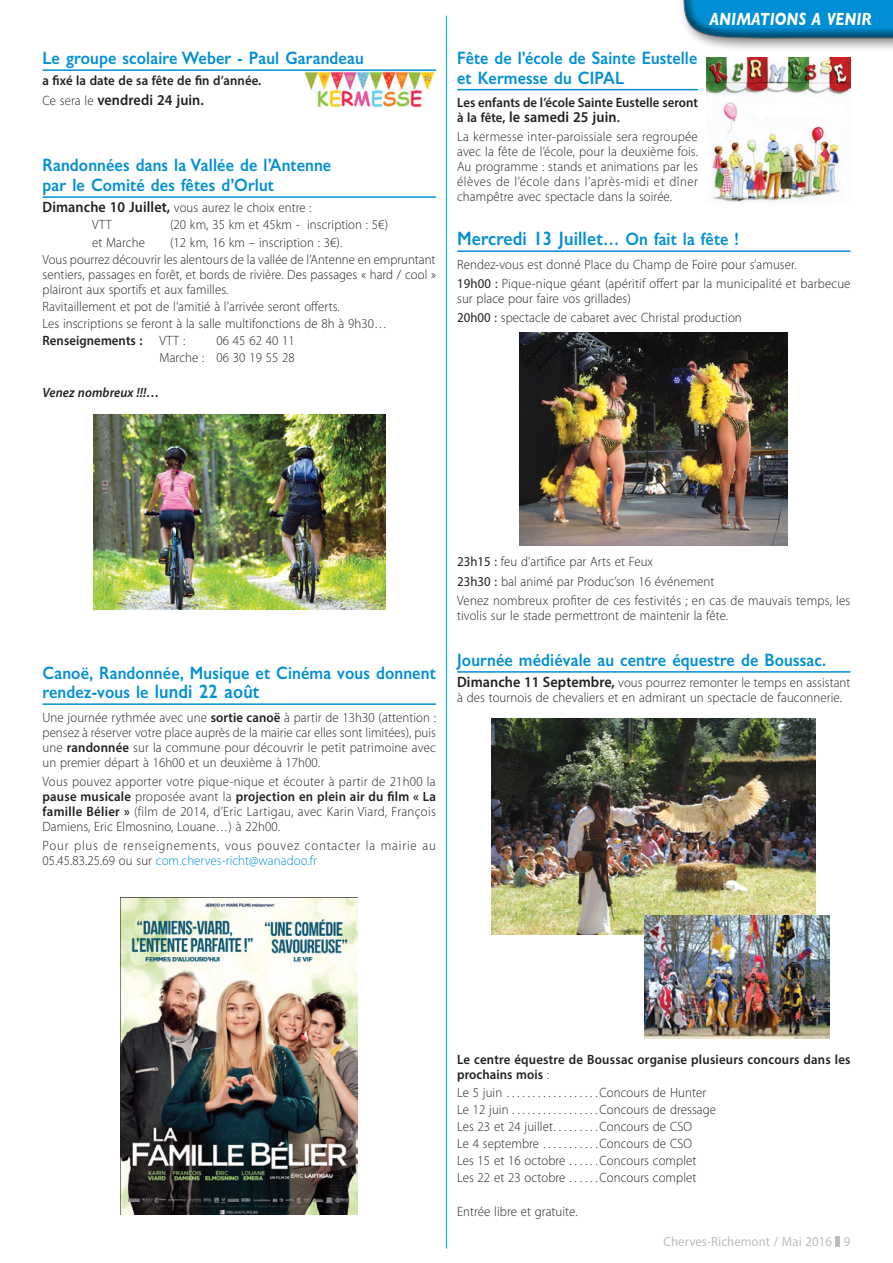
<style>
.page{position:relative;width:893px;height:1263px;background:#fff}
.page>*{position:absolute;margin:0;border:0;box-sizing:border-box;transform-origin:0 0}
.t1{font:600 19.5px "Gill Sans";letter-spacing:.01em;color:#008fd5;scale:.9 1}
.t2{font:600 18px/19.5px "Gill Sans";letter-spacing:.01em;color:#008fd5;scale:.9 1}
.t3{font:600 18px/19.5px "Gill Sans";letter-spacing:.01em;color:#008fd5;scale:.89 1}
.t4{font:italic 700 18px "Gill Sans";letter-spacing:.005em;color:#fff;scale:.8 1}
.t5{font:600 15px "Myriad Pro";letter-spacing:.005em;color:#231f20;scale:.95 1}
.t6{font:300 13.5px/15px "Myriad Pro";letter-spacing:.005em;color:#231f20;scale:.95 1}
.t7{font:600 13.5px/15px "Myriad Pro";letter-spacing:.005em;color:#231f20;scale:.95 1}
.t8{font:300 13.5px/15px "Myriad Pro";letter-spacing:.065em;color:#231f20;scale:.95 1}
.t9{font:13.5px "Myriad Pro";letter-spacing:.005em;color:#bcbdc0;scale:.95 1}
.t10{font:italic 600 13.5px "Myriad Pro";letter-spacing:.005em;color:#231f20;scale:.95 1}
.s1{font-weight:300;font-size:13.5px}
.s2{font-weight:600;font-size:15px}
.s3{font-size:13.5px}
.s4{font-size:18px}
.s5{font-weight:400}
.s6{font-size:19.5px}
.s7{font-weight:600}
.s8{color:#008fd5}
.s9{font-weight:300}
</style>
<div class="page">
<div style="left:679px;top:0;width:214px;height:52px;background:#231f20;opacity:.5"></div>
<div style="left:682px;top:0;width:211px;height:39px;background:#231f20;opacity:.5"></div>
<hr style="left:836px;top:1236px;width:4px;height:11px;background:#bcbdc0">
<hr style="left:457px;top:671px;width:393px;height:2px;background:#008fd5">
<hr style="left:457px;top:89px;width:241px;height:1px;background:#008fd5">
<img style="left:706px;top:58px;width:144px;height:144px">
<hr style="left:457px;top:250px;width:393px;height:2px;background:#008fd5">
<img style="left:520px;top:332px;width:268px;height:213px">
<hr style="left:43px;top:703px;width:393px;height:2px;background:#008fd5">
<img style="left:120px;top:897px;width:238px;height:317px">
<hr style="left:43px;top:69px;width:393px;height:2px;background:#008fd5">
<img style="left:304px;top:71px;width:131px;height:37px">
<img style="left:492px;top:719px;width:324px;height:216px">
<img style="left:644px;top:915px;width:185px;height:124px">
<hr style="left:43px;top:196px;width:393px;height:2px;background:#008fd5">
<img style="left:93px;top:414px;width:292px;height:195px">
<hr style="left:444px;top:19px;width:4px;height:1230px;background:#231f20;opacity:.5">
<h2 class="t2" style="left:43px;top:48px;width:358px">Le groupe scolaire Weber - Paul Garandeau</h2>
<p class="t7" style="left:43px;top:73px;width:232px">a fixé la date de sa fête de fin d’année.</p>
<p class="t5" style="left:43px;top:90px;width:171px"><span class="s1">Ce sera le</span> vendredi 24 juin.</p>
<h2 class="t2" style="left:43px;top:155px;width:322px">Randonnées dans la Vallée de l’Antenne par le Comité des fêtes d’Orlut</h2>
<p class="t6" style="left:92px;top:199px;width:233px;line-height:17.1px;text-indent:-50px"><span class="s2">Dimanche 10 Juillet,</span> vous aurez le choix entre :<br>VTT</p>
<p class="t6" style="left:170px;top:217px;width:231px">(20 km, 35 km et 45km - inscription : 5€)</p>
<p class="t6" style="left:43px;top:233px;width:415px;line-height:17.1px;text-indent:128px">(12 km, 16 km – inscription : 3€).<br>Vous pourrez découvrir les alentours de la vallée de l’Antenne en empruntant</p>
<p class="t6" style="left:43px;top:267px;width:416px">sentiers, passages en forêt, et bords de rivière. Des passages « hard / cool » plairont aux sportifs et aux familles.</p>
<p class="t6" style="left:43px;top:298px;width:364px;line-height:17.1px">Ravitaillement et pot de l’amitié à l’arrivée seront offerts.<br>Les inscriptions se feront à la salle multifonctions de 8h à 9h30…</p>
<p class="t7" style="left:43px;top:333px;width:107px">Renseignements :</p>
<p class="t6" style="left:160px;top:333px;width:29px">VTT :</p>
<p class="t6" style="left:92px;top:234px;width:57px">et Marche</p>
<p class="t6" style="left:160px;top:332px;width:144px;line-height:17.1px;text-align:right">06 45 62 40 11<br>Marche : 06 30 19 55 28</p>
<p class="t10" style="left:43px;top:383px;width:125px">Venez nombreux !!!…</p>
<h2 class="t4" style="left:709px;top:9px;width:204px">ANIMATIONS A VENIR</h2>
<h2 class="t3" style="left:457px;top:48px;width:271px">Fête de l’école de Sainte Eustelle et Kermesse du CIPAL</h2>
<p class="t7" style="left:457px;top:95px;width:255px">Les enfants de l’école Sainte Eustelle seront</p>
<p class="t5" style="left:457px;top:108px;width:173px"><span class="s3">à la fête,</span> le samedi 25 juin<span class="s3">.</span></p>
<p class="t6" style="left:457px;top:129px;width:255px;text-align:justify">La kermesse inter-paroissiale sera regroupée avec la fête de l’école, pour la deuxième fois.<br>Au programme : stands et animations par les élèves de l’école dans l’après-midi et dîner champêtre avec spectacle dans la soirée.</p>
<h1 class="t1" style="left:457px;top:227px;width:315px">Mercredi 13 Juillet<span class="s4">… On fait la fête !</span></h1>
<p class="t6" style="left:457px;top:254px;width:416px;line-height:19.2px">Rendez-vous est donné Place du Champ de Foire pour s’amuser.<br><span class="s5">19h00 :</span> Pique-nique géant (apéritif offert par la municipalité et barbecue</p>
<p class="t6" style="left:457px;top:289px;width:301px;line-height:19.2px">sur place pour faire vos grillades)<br><span class="s5">20h00 :</span> spectacle de cabaret avec Christal production</p>
<h2 class="t2" style="left:43px;top:663px;width:438px">Canoë, Randonnée, Musique et Cinéma vous donnent rendez-vous le <span class="s6">lundi 22 août</span></h2>
<p class="t6" style="left:43px;top:709px;width:416px;text-align:justify">Une journée rythmée avec une <span class="s7">sortie canoë</span> à partir de 13h30 (attention : pensez à réserver votre place auprès de la mairie car elles sont limitées), puis une <span class="s7">randonnée</span> sur la commune pour découvrir le petit patrimoine avec un premier départ à 16h00 et un deuxième à 17h00.</p>
<p class="t6" style="left:43px;top:774px;width:416px;text-align:justify">Vous pouvez apporter votre pique-nique et écouter à partir de 21h00 la <span class="s7">pause musicale</span> proposée avant la <span class="s7">projection en plein air du film « La famille Bélier »</span> (film de 2014, d’Eric Lartigau, avec Karin Viard, François Damiens, Eric Elmosnino, Louane…) à 22h00.</p>
<p class="t8" style="left:43px;top:838px;width:416px">Pour plus de renseignements, vous pouvez contacter la mairie au<br>05.45.83.25.69 ou sur <span class="s8">com.cherves-richt@wanadoo.fr</span></p>
<p class="t6" style="left:457px;top:552px;width:415px;line-height:19.2px"><span class="s5">23h15 :</span> feu d’artifice par Arts et Feux<br><span class="s5">23h30 :</span> bal animé par Produc’son 16 événement<br>Venez nombreux profiter de ces festivités ; en cas de mauvais temps, les</p>
<p class="t6" style="left:457px;top:608px;width:287px">tivolis sur le stade permettront de maintenir la fête.</p>
<h2 class="t2" style="left:457px;top:650px;width:411px">Journée médiévale au centre équestre de Boussac.</h2>
<p class="t6" style="left:457px;top:675px;width:416px"><span class="s2">Dimanche 11 Septembre,</span> vous pourrez remonter le temps en assistant à des tournois de chevaliers et en admirant un spectacle de fauconnerie.</p>
<p class="t7" style="left:457px;top:1052px;width:416px">Le centre équestre de Boussac organise plusieurs concours dans les prochains mois <span class="s9">:</span></p>
<p class="t6" style="left:457px;top:1084px;width:52px">Le 5 juin ..................</p>
<p class="t6" style="left:600px;top:1084px;width:114px">Concours de Hunter</p>
<p class="t6" style="left:457px;top:1101px;width:58px">Le 12 juin .................</p>
<p class="t6" style="left:600px;top:1101px;width:124px">Concours de dressage</p>
<p class="t6" style="left:457px;top:1119px;width:106px">Les 23 et 24 juillet ........</p>
<p class="t6" style="left:600px;top:1119px;width:99px">Concours de CSO</p>
<p class="t6" style="left:457px;top:1136px;width:91px">Le 4 septembre ...........</p>
<p class="t6" style="left:600px;top:1136px;width:99px">Concours de CSO</p>
<p class="t6" style="left:457px;top:1153px;width:118px">Les 15 et 16 octobre ......</p>
<p class="t6" style="left:600px;top:1153px;width:103px">Concours complet</p>
<p class="t6" style="left:457px;top:1170px;width:118px">Les 22 et 23 octobre ......</p>
<p class="t6" style="left:600px;top:1170px;width:103px">Concours complet</p>
<p class="t6" style="left:457px;top:1204px;width:128px">Entrée libre et gratuite.</p>
<p class="t9" style="left:663px;top:1233px;width:198px">Cherves-Richemont / Mai 2016 9</p>
</div>
